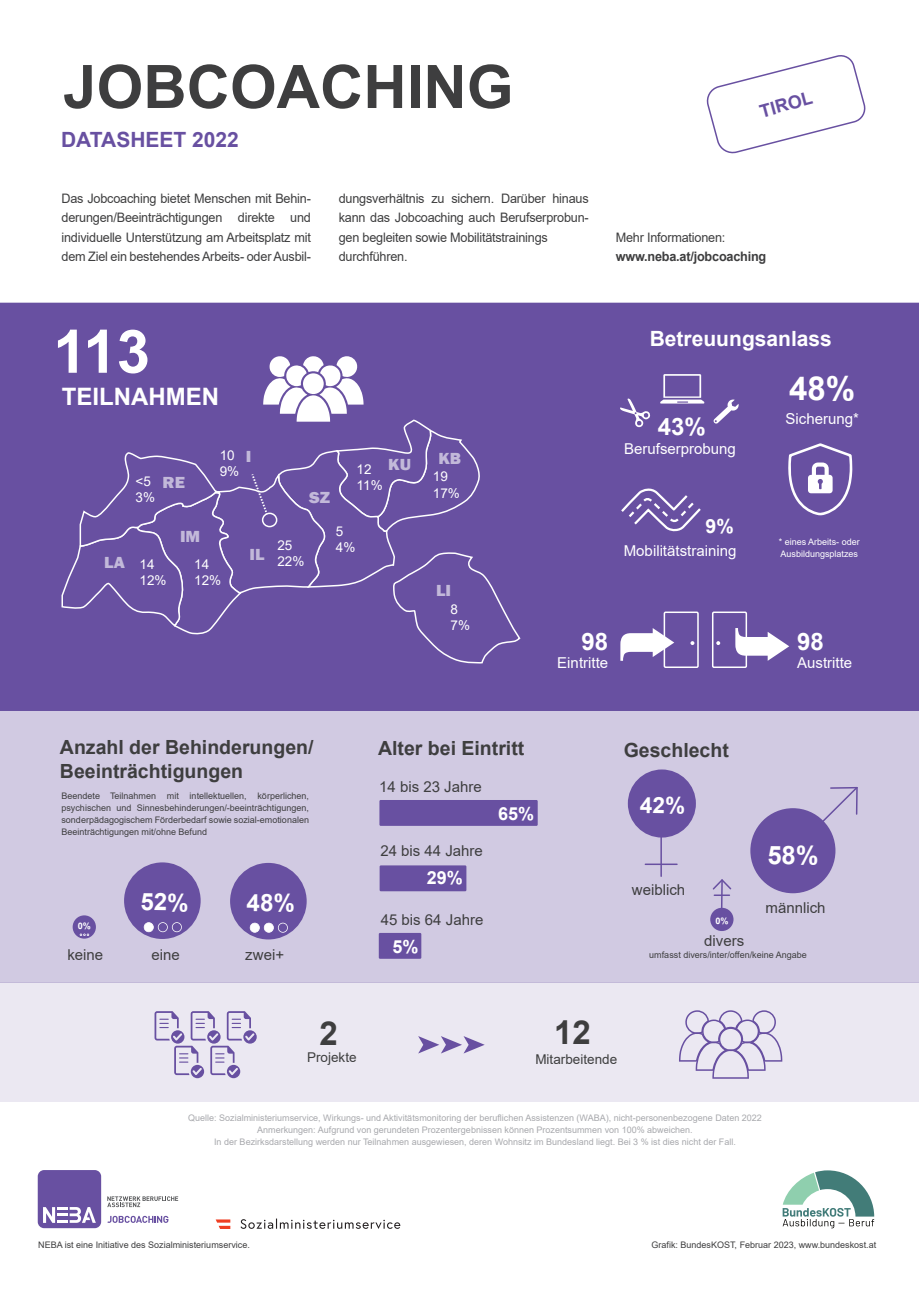
<style>
.page{position:relative;width:919px;height:1289px;background:#fff}
.page>*{position:absolute;margin:0;border:0;box-sizing:border-box;transform-origin:0 0}
.t1{font:700 60px "Arial";color:#3e3e3f}
.t2{font:700 60px "Arial";color:#fff}
.t3{font:700 33px "Arial";color:#3e3e3f}
.t4{font:700 33px "Arial";color:#fff}
.t5{font:700 24px "Arial";color:#fff}
.t6{font:700 22.2px "Arial";color:#fff}
.t7{font:700 21px "Arial";color:#fff}
.t8{font:700 21px "Arial";color:#6850a1}
.t9{font:700 19.5px/24px "Arial";color:#3e3e3f}
.t10{font:700 19.5px "Arial";color:#fff}
.t11{font:700 18px "Arial";color:#fff}
.t12{font:700 18px "Arial";color:#6850a1}
.t13{font:800 16.5px "Franklin Gothic";color:rgb(255 255 255/.6);scale:1.06 1}
.t14{font:15px "Arial";color:#3e3e3f}
.t15{font:15px "Arial";color:#fff}
.t16{font:14.85px "Arial";color:#3e3e3f}
.t17{font:13.5px/16.2px "Arial";color:#fff}
.t18{font:13.5px "Arial";color:#3e3e3f}
.t19{font:13.05px/19.5px "Arial";letter-spacing:-.015em;color:#3e3e3f}
.t20{font:700 13.05px "Arial";letter-spacing:-.015em;color:#3e3e3f}
.t21{font:9px/12px "Arial";color:#a8a9ad;text-align:center}
.t22{font:9px/12px "Arial";color:#3e3e3f;text-align:justify}
.t23{font:9px/12px "Arial";color:#fff}
</style>
<div class="page">
<div style="left:0;top:303px;width:918px;height:407px;background:#6850a1"></div>
<div style="left:0;top:710px;width:918px;height:272px;background:#d1cae2"></div>
<div style="left:0;top:982px;width:918px;height:119px;background:#ebe8f2"></div>
<div style="left:38px;top:1169px;width:63px;height:59px;background:#6850a1;border-radius:6px"></div>
<svg style="left:43px;top:1207px;width:53px;height:15px"></svg>
<svg style="left:107px;top:1196px;width:71px;height:11px"></svg>
<svg style="left:107px;top:1215px;width:61px;height:7px"></svg>
<svg style="left:240px;top:1218px;width:160px;height:10px"></svg>
<svg style="left:216px;top:1219px;width:14px;height:9px"></svg>
<svg style="left:782px;top:1170px;width:92px;height:58px"></svg>
<svg style="left:679px;top:1010px;width:103px;height:68px"></svg>
<svg style="left:418px;top:1036px;width:66px;height:17px"></svg>
<svg style="left:154px;top:1011px;width:103px;height:67px"></svg>
<hr style="left:660px;top:827px;width:2px;height:49px;background:#6850a1">
<hr style="left:645px;top:863px;width:32px;height:2px;background:#6850a1">
<div style="left:627px;top:769px;width:68px;height:68px;background:#6850a1;border-radius:50%"></div>
<div style="left:750px;top:808px;width:85px;height:85px;background:#6850a1;border-radius:50%"></div>
<div style="left:710px;top:907px;width:23px;height:24px;background:#6850a1;border-radius:50%"></div>
<div style="left:379px;top:800px;width:158px;height:25px;background:#6850a1"></div>
<div style="left:379px;top:865px;width:87px;height:26px;background:#6850a1"></div>
<div style="left:379px;top:932px;width:42px;height:26px;background:#6850a1"></div>
<div style="left:124px;top:862px;width:77px;height:77px;background:#6850a1;border-radius:50%"></div>
<svg style="left:144px;top:922px;width:38px;height:10px"></svg>
<div style="left:73px;top:915px;width:23px;height:23px;background:#6850a1;border-radius:50%"></div>
<div style="left:230px;top:862px;width:76px;height:77px;background:#6850a1;border-radius:50%"></div>
<svg style="left:250px;top:922px;width:38px;height:10px"></svg>
<svg style="left:787px;top:443px;width:65px;height:72px"></svg>
<svg style="left:619px;top:487px;width:84px;height:44px;background:#7c67ad"></svg>
<svg style="left:713px;top:399px;width:25px;height:24px"></svg>
<svg style="left:620px;top:398px;width:30px;height:29px"></svg>
<svg style="left:660px;top:374px;width:44px;height:29px"></svg>
<div style="left:663px;top:611px;width:35px;height:57px;border:2px solid #fff"></div>
<div style="left:712px;top:611px;width:35px;height:57px;border:2px solid #fff"></div>
<svg style="left:690px;top:641px;width:4px;height:4px"></svg>
<svg style="left:716px;top:641px;width:4px;height:4px"></svg>
<svg style="left:735px;top:628px;width:54px;height:32px"></svg>
<svg style="left:620px;top:628px;width:54px;height:32px"></svg>
<svg style="left:61px;top:356px;width:460px;height:308px;background:#7059a6"></svg>
<svg style="left:706px;top:55px;width:160px;height:99px"></svg>
<svg style="left:768px;top:787px;width:90px;height:78px"></svg>
<svg style="left:711px;top:879px;width:21px;height:36px"></svg>
<svg style="left:79px;top:933px;width:11px;height:3px"></svg>
<h1 class="t1" style="left:63px;top:64px;width:452px">JOBCOACHING</h1>
<h3 class="t8" style="left:61px;top:132px;width:179px">DATASHEET 2022</h3>
<h3 class="t19" style="left:62px;top:189px;width:251px;text-align:justify">Das Jobcoaching bietet Menschen mit Behin&shy;derungen/Beeinträchtigungen direkte und individuelle Unterstützung am Arbeitsplatz mit dem Ziel ein bestehendes Arbeits- oder Ausbil-</h3>
<h3 class="t19" style="left:339px;top:189px;width:251px">dungsverhältnis zu sichern. Darüber hinaus kann das Jobcoaching auch Berufserprobun&shy;gen begleiten sowie Mobilitätstrainings durchführen.</h3>
<h3 class="t12" style="left:758px;top:105px;width:56px;rotate:-15deg">TIROL</h3>
<h3 class="t19" style="left:615px;top:228px;width:111px">Mehr Informationen:</h3>
<h3 class="t20" style="left:615px;top:252px;width:152px">www.neba.at/jobcoaching</h3>
<h1 class="t2" style="left:53px;top:329px;width:98px">113</h1>
<h3 class="t5" style="left:62px;top:387px;width:159px">TEILNAHMEN</h3>
<h3 class="t17" style="left:136px;top:474px;width:21px">&lt;5<br>3%</h3>
<h3 class="t13" style="left:163px;top:472px;width:23px">RE</h3>
<h3 class="t17" style="left:220px;top:448px;width:21px">10<br>9%</h3>
<h3 class="t13" style="left:246px;top:446px;width:7px">I</h3>
<h3 class="t13" style="left:104px;top:552px;width:21px">LA</h3>
<h3 class="t17" style="left:139px;top:557px;width:29px">14<br>12%</h3>
<h3 class="t13" style="left:180px;top:527px;width:21px">IM</h3>
<h3 class="t17" style="left:194px;top:557px;width:29px">14<br>12%</h3>
<h3 class="t13" style="left:249px;top:544px;width:16px">IL</h3>
<h3 class="t13" style="left:309px;top:487px;width:21px">SZ</h3>
<h3 class="t13" style="left:388px;top:455px;width:23px">KU</h3>
<h3 class="t17" style="left:356px;top:462px;width:28px">12<br>11%</h3>
<h3 class="t17" style="left:277px;top:538px;width:29px">25<br>22%</h3>
<h3 class="t17" style="left:336px;top:524px;width:21px">5<br>4%</h3>
<h3 class="t13" style="left:438px;top:449px;width:23px">KB</h3>
<h3 class="t17" style="left:433px;top:470px;width:29px">19<br>17%</h3>
<h3 class="t13" style="left:436px;top:581px;width:16px">LI</h3>
<h3 class="t17" style="left:450px;top:602px;width:21px">8<br>7%</h3>
<h3 class="t7" style="left:649px;top:331px;width:184px">Betreuungsanlass</h3>
<h3 class="t5" style="left:657px;top:417px;width:50px">43%</h3>
<h3 class="t15" style="left:624px;top:443px;width:113px">Berufserprobung</h3>
<h3 class="t10" style="left:705px;top:518px;width:30px">9%</h3>
<h3 class="t15" style="left:623px;top:544px;width:114px">Mobilitätstraining</h3>
<h2 class="t4" style="left:789px;top:375px;width:68px">48%</h2>
<h3 class="t15" style="left:785px;top:413px;width:75px">Sicherung*</h3>
<p class="t23" style="left:778px;top:536px;width:83px">* eines Arbeits- oder<br>Ausbildungsplatzes</p>
<h3 class="t5" style="left:581px;top:632px;width:28px">98</h3>
<h3 class="t15" style="left:557px;top:657px;width:52px">Eintritte</h3>
<h3 class="t5" style="left:797px;top:632px;width:28px">98</h3>
<h3 class="t15" style="left:797px;top:657px;width:57px">Austritte</h3>
<h3 class="t9" style="left:60px;top:736px;width:255px">Anzahl der Behinderungen/<br>Beeinträchtigungen</h3>
<p class="t22" style="left:61px;top:790px;width:249px">Beendete Teilnahmen mit intellektuellen, körperlichen, psychischen und Sinnesbehinderungen/-beeinträchtigungen, sonderpädagogischem Förderbedarf sowie sozial-emotionalen Beeinträchtigungen mit/ohne Befund</p>
<h3 class="t9" style="left:378px;top:738px;width:148px">Alter bei Eintritt</h3>
<h3 class="t14" style="left:379px;top:781px;width:104px">14 bis 23 Jahre</h3>
<h3 class="t11" style="left:498px;top:807px;width:38px">65%</h3>
<h3 class="t9" style="left:623px;top:739px;width:107px">Geschlecht</h3>
<h3 class="t6" style="left:636px;top:792px;width:46px">44%</h3>
<h3 class="t14" style="left:380px;top:845px;width:104px">24 bis 44 Jahre</h3>
<h3 class="t11" style="left:427px;top:871px;width:38px">29%</h3>
<h3 class="t14" style="left:632px;top:883px;width:55px">weiblich</h3>
<h3 class="t14" style="left:381px;top:913px;width:104px">45 bis 64 Jahre</h3>
<h3 class="t14" style="left:765px;top:901px;width:62px">männlich</h3>
<h3 class="t14" style="left:67px;top:948px;width:37px">keine</h3>
<h3 class="t14" style="left:245px;top:948px;width:40px">zwei+</h3>
<h3 class="t16" style="left:151px;top:948px;width:30px">eine</h3>
<h3 class="t11" style="left:392px;top:939px;width:28px">5%</h3>
<h3 class="t14" style="left:704px;top:935px;width:42px">divers</h3>
<p class="t22" style="left:649px;top:949px;width:159px">umfasst divers/inter/offen/keine Angabe</p>
<h2 class="t3" style="left:319px;top:1021px;width:20px">2</h2>
<h2 class="t3" style="left:554px;top:1020px;width:38px">12</h2>
<h3 class="t18" style="left:307px;top:1052px;width:51px">Projekte</h3>
<h3 class="t18" style="left:535px;top:1053px;width:83px">Mitarbeitende</h3>
<p class="t21" style="left:188px;top:1112px;width:575px">Quelle: Sozialministeriumservice, Wirkungs- und Aktivitätsmonitoring der beruflichen Assistenzen (WABA), nicht-personenbezogene Daten 2022<br>Anmerkungen: Aufgrund von gerundeten Prozentergebnissen können Prozentsummen von 100% abweichen.<br>In der Bezirksdarstellung werden nur Teilnahmen ausgewiesen, deren Wohnsitz im Bundesland liegt. Bei 3 % ist dies nicht der Fall.</p>
<p class="t22" style="left:38px;top:1239px;width:213px">NEBA ist eine Initiative des Sozialministeriumservice.</p>
<p class="t22" style="left:651px;top:1239px;width:226px">Grafik: BundesKOST, Februar 2023, www.bundeskost.at</p>
</div>
